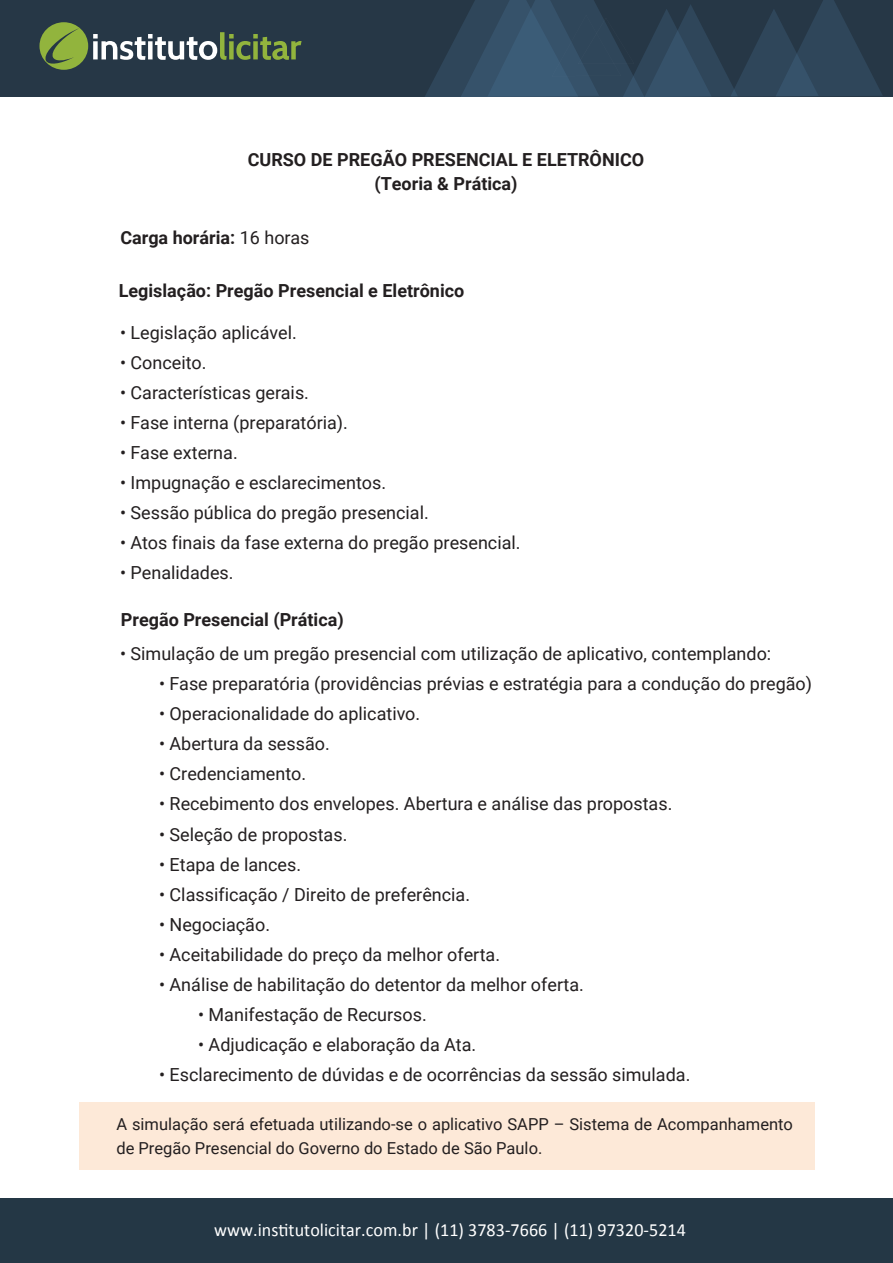
<style>
.page{position:relative;width:893px;height:1263px;background:#fff}
.page>*{position:absolute;margin:0;border:0;box-sizing:border-box;transform-origin:0 0}
.t1{font:18.6px "Calibri";letter-spacing:.005em;color:#fff}
.t2{font:18px "Roboto";color:#231f20}
.t3{font:700 18px/24px "Roboto";color:#231f20;text-align:center}
.t4{font:16.5px/24px "Roboto";color:#231f20}
.s1{font-weight:400}
</style>
<div class="page">
<div style="left:80px;top:1102px;width:735px;height:68px;background:#fde9d8"></div>
<div style="left:0;top:1198px;width:893px;height:65px;background:#243745"></div>
<div style="left:0;top:0;width:892px;height:96px;background:#263746"></div>
<svg style="left:39px;top:22px;width:263px;height:48px"></svg>
<svg style="left:424px;top:0;width:459px;height:97px"></svg>
<p class="t3" style="left:248px;top:147px;width:398px">CURSO DE PREGÃO PRESENCIAL E ELETRÔNICO (Teoria &amp; Prática)</p>
<p class="t3" style="left:120px;top:225px;width:191px">Carga horária: <span class="s1">16 horas</span></p>
<p class="t3" style="left:119px;top:278px;width:347px">Legislação: Pregão Presencial e Eletrônico</p>
<p class="t2" style="left:120px;top:320px;width:178px">• Legislação aplicável.</p>
<p class="t2" style="left:120px;top:350px;width:88px">• Conceito.</p>
<p class="t2" style="left:120px;top:380px;width:190px">• Características gerais.</p>
<p class="t2" style="left:120px;top:410px;width:229px">• Fase interna (preparatória).</p>
<p class="t2" style="left:120px;top:440px;width:119px">• Fase externa.</p>
<p class="t2" style="left:120px;top:470px;width:268px">• Impugnação e esclarecimentos.</p>
<p class="t2" style="left:120px;top:500px;width:310px">• Sessão pública do pregão presencial.</p>
<p class="t2" style="left:120px;top:530px;width:402px">• Atos finais da fase externa do pregão presencial.</p>
<p class="t2" style="left:120px;top:560px;width:115px">• Penalidades.</p>
<p class="t3" style="left:121px;top:607px;width:224px">Pregão Presencial (Prática)</p>
<p class="t2" style="left:120px;top:641px;width:653px">• Simulação de um pregão presencial com utilização de aplicativo, contemplando:</p>
<p class="t2" style="left:159px;top:671px;width:655px">• Fase preparatória (providências prévias e estratégia para a condução do pregão)</p>
<p class="t2" style="left:159px;top:701px;width:263px">• Operacionalidade do aplicativo.</p>
<p class="t2" style="left:159px;top:731px;width:172px">• Abertura da sessão.</p>
<p class="t2" style="left:159px;top:761px;width:149px">• Credenciamento.</p>
<p class="t2" style="left:159px;top:791px;width:515px">• Recebimento dos envelopes. Abertura e análise das propostas.</p>
<p class="t2" style="left:159px;top:821px;width:190px">• Seleção de propostas.</p>
<p class="t2" style="left:159px;top:851px;width:144px">• Etapa de lances.</p>
<p class="t2" style="left:159px;top:881px;width:313px">• Classificação / Direito de preferência.</p>
<p class="t2" style="left:159px;top:911px;width:113px">• Negociação.</p>
<p class="t2" style="left:159px;top:941px;width:343px">• Aceitabilidade do preço da melhor oferta.</p>
<p class="t2" style="left:159px;top:971px;width:426px">• Análise de habilitação do detentor da melhor oferta.</p>
<p class="t2" style="left:198px;top:1001px;width:230px">• Manifestação de Recursos.</p>
<p class="t2" style="left:198px;top:1031px;width:280px">• Adjudicação e elaboração da Ata.</p>
<p class="t2" style="left:159px;top:1061px;width:533px">• Esclarecimento de dúvidas e de ocorrências da sessão simulada.</p>
<p class="t4" style="left:116px;top:1111px;width:678px">A simulação será efetuada utilizando-se o aplicativo SAPP – Sistema de Acompanhamento de Pregão Presencial do Governo do Estado de São Paulo.</p>
<p class="t1" style="left:214px;top:1217px;width:473px">www.institutolicitar.com.br | (11) 3783-7666 | (11) 97320-5214</p>
</div>
